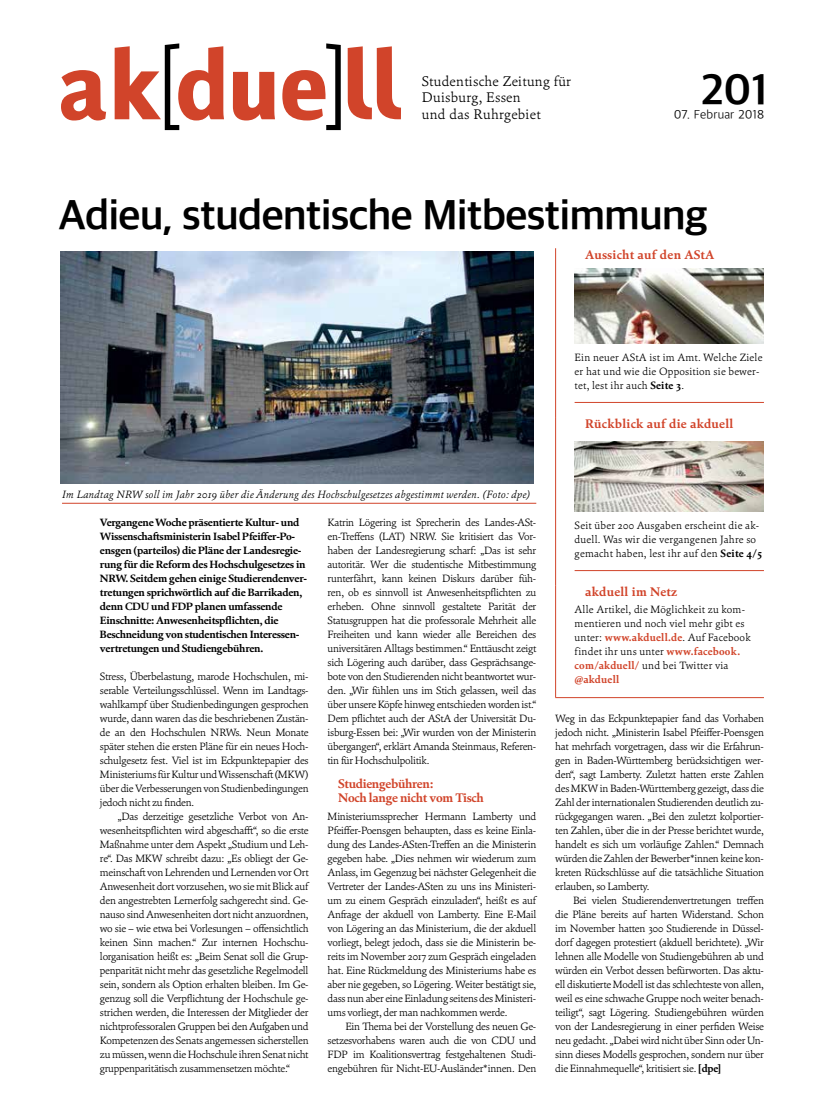
<style>
.page{position:relative;width:826px;height:1110px;background:#fff}
.page>*{position:absolute;margin:0;border:0;box-sizing:border-box;transform-origin:0 0}
.t1{font:94.75px "Akduell 03";letter-spacing:-.005em;color:#d1442a}
.t2{font:700 43.75px "Akduell Apple SD Gothic Neo";color:#000}
.t3{font:700 42.5px "Akduell Apple SD Gothic Neo";letter-spacing:-.025em;color:#000}
.t4{font:300 14px/16.8px "Cala";letter-spacing:.02em;color:#000}
.t5{font:700 12.5px "Cala";letter-spacing:.02em;color:#d1442a}
.t6{font:700 12.5px/14px "Cala";letter-spacing:-.025em;color:#d1442a}
.t7{font:300 12.5px "Akduell Apple SD Gothic Neo";letter-spacing:.01em;color:#000}
.t8{font:300 10.62px/14px "Cala";letter-spacing:-.025em;color:#000;text-align:justify}
.t9{font:700 10.62px/14px "Cala";letter-spacing:-.025em;color:#000}
.t10{font:300 10.62px/14px "Cala";letter-spacing:.02em;color:#000}
.t11{font:italic 300 10.62px "Cala";letter-spacing:.02em;color:#000}
.s1{color:#000}
.s2{font-weight:700}
.s3{font-weight:700;color:#d1442a}
</style>
<div class="page">
<img style="left:61px;top:252px;width:472px;height:231px">
<hr style="left:555px;top:248px;width:1px;height:169px;background:#d1442a">
<hr style="left:555px;top:417px;width:1px;height:168px;background:#d1442a">
<hr style="left:555px;top:585px;width:1px;height:112px;background:#d1442a">
<hr style="left:555px;top:697px;width:209px;height:1px;background:#d1442a">
<img style="left:574px;top:268px;width:190px;height:75px">
<hr style="left:574px;top:402px;width:190px;height:1px;background:#d1442a">
<img style="left:574px;top:441px;width:190px;height:70px">
<hr style="left:574px;top:570px;width:190px;height:1px;background:#d1442a">
<hr style="left:62px;top:503px;width:474px;height:1px;background:#d1442a">
<h1 class="t1" style="left:55px;top:43px;width:348px">ak<span class="s1">[</span>due<span class="s1">]</span>ll</h1>
<h3 class="t4" style="left:422px;top:72px;width:151px">Studentische Zeitung für<br>Duisburg, Essen<br>und das Ruhrgebiet</h3>
<h2 class="t2" style="left:700px;top:59px;width:69px">201</h2>
<p class="t7" style="left:673px;top:106px;width:92px">07. Februar 2018</p>
<h3 class="t3" style="left:59px;top:186px;width:650px">Adieu, studentische Mitbestimmung</h3>
<p class="t5" style="left:585px;top:247px;width:131px">Aussicht auf den AStA</p>
<p class="t10" style="left:574px;top:350px;width:189px">Ein neuer AStA ist im Amt. Welche Ziele er hat und wie die Opposition sie bewer&shy;tet, lest ihr auch <span class="s2">Seite 3</span>.</p>
<p class="t5" style="left:585px;top:415px;width:150px">Rückblick auf die akduell</p>
<p class="t11" style="left:62px;top:487px;width:469px">Im Landtag NRW soll im Jahr 2019 über die Änderung des Hochschulgesetzes abgestimmt werden. (Foto: dpe)</p>
<p class="t9" style="left:100px;top:515px;width:209px">Vergangene Woche präsentierte Kultur- und Wissenschaftsministerin Isabel Pfeiffer-Po&shy;ensgen (parteilos) die Pläne der Landesregie&shy;rung für die Reform des Hochschulgesetzes in NRW. Seitdem gehen einige Studierendenver&shy;tretungen sprichwörtlich auf die Barrikaden, denn CDU und FDP planen umfassende Einschnitte: Anwesenheitspflichten, die Beschneidung von studentischen Interessen&shy;vertretungen und Studiengebühren.</p>
<p class="t8" style="left:100px;top:669px;width:210px">Stress, Überbelastung, marode Hochschulen, mi&shy;serable Verteilungsschlüssel. Wenn im Landtags&shy;wahlkampf über Studienbedingungen gesprochen wurde, dann waren das die beschriebenen Zustän&shy;de an den Hochschulen NRWs. Neun Monate später stehen die ersten Pläne für ein neues Hoch&shy;schulgesetz fest. Viel ist im Eckpunktepapier des Ministeriums für Kultur und Wissenschaft (MKW) über die Verbesserungen von Studienbedingungen jedoch nicht zu finden.</p>
<p class="t8" style="left:100px;top:809px;width:210px;text-indent:18px">„Das derzeitige gesetzliche Verbot von An&shy;wesenheitspflichten wird abgeschafft“, so die erste Maßnahme unter dem Aspekt „Studium und Leh&shy;re“. Das MKW schreibt dazu: „Es obliegt der Ge&shy;meinschaft von Lehrenden und Lernenden vor Ort Anwesenheit dort vorzusehen, wo sie mit Blick auf den angestrebten Lernerfolg sachgerecht sind. Ge&shy;nauso sind Anwesenheiten dort nicht anzuordnen, wo sie – wie etwa bei Vorlesungen – offensichtlich keinen Sinn machen.“ Zur internen Hochschu&shy;lorganisation heißt es: „Beim Senat soll die Grup&shy;penparität nicht mehr das gesetzliche Regelmodell sein, sondern als Option erhalten bleiben. Im Ge&shy;genzug soll die Verpflichtung der Hochschule ge&shy;strichen werden, die Interessen der Mitglieder der nichtprofessoralen Gruppen bei den Aufgaben und Kompetenzen des Senats angemessen sicherstellen zu müssen, wenn die Hochschule ihren Senat nicht gruppenparitätisch zusammensetzen möchte.“</p>
<p class="t8" style="left:327px;top:515px;width:210px">Katrin Lögering ist Sprecherin des Landes-ASt&shy;en-Treffens (LAT) NRW. Sie kritisiert das Vor&shy;haben der Landesregierung scharf: „Das ist sehr autoritär. Wer die studentische Mitbestimmung runterfährt, kann keinen Diskurs darüber füh&shy;ren, ob es sinnvoll ist Anwesenheitspflichten zu erheben. Ohne sinnvoll gestaltete Parität der Statusgruppen hat die professorale Mehrheit alle Freiheiten und kann wieder alle Bereichen des universitären Alltags bestimmen.“ Enttäuscht zeigt sich Lögering auch darüber, dass Gesprächsange&shy;bote von den Studierenden nicht beantwortet wur&shy;den. „Wir fühlen uns im Stich gelassen, weil das über unsere Köpfe hinweg entschieden worden ist.“ Dem pflichtet auch der AStA der Universität Du&shy;isburg-Essen bei: „Wir wurden von der Ministerin übergangen“, erklärt Amanda Steinmaus, Referen&shy;tin für Hochschulpolitik.</p>
<p class="t6" style="left:338px;top:776px;width:147px">Studiengebühren:<br>Noch lange nicht vom Tisch</p>
<p class="t8" style="left:327px;top:809px;width:210px">Ministeriumssprecher Hermann Lamberty und Pfeiffer-Poensgen behaupten, dass es keine Einla&shy;dung des Landes-ASten-Treffen an die Ministerin gegeben habe. „Dies nehmen wir wiederum zum Anlass, im Gegenzug bei nächster Gelegenheit die Vertreter der Landes-ASten zu uns ins Ministeri&shy;um zu einem Gespräch einzuladen“, heißt es auf Anfrage der akduell von Lamberty. Eine E-Mail von Lögering an das Ministerium, die der akduell vorliegt, belegt jedoch, dass sie die Ministerin be&shy;reits im November 2017 zum Gespräch eingeladen hat. Eine Rückmeldung des Ministeriums habe es aber nie gegeben, so Lögering. Weiter bestätigt sie, dass nun aber eine Einladung seitens des Ministeri&shy;ums vorliegt, der man nachkommen werde.</p>
<p class="t8" style="left:327px;top:1019px;width:210px;text-indent:18px">Ein Thema bei der Vorstellung des neuen Ge&shy;setzesvorhabens waren auch die von CDU und FDP im Koalitionsvertrag festgehaltenen Studi&shy;engebühren für Nicht-EU-Ausländer*innen. Den</p>
<p class="t10" style="left:574px;top:518px;width:189px">Seit über 200 Ausgaben erscheint die ak&shy;duell. Was wir die vergangenen Jahre so gemacht haben, lest ihr auf den <span class="s2">Seite 4/5</span></p>
<p class="t5" style="left:585px;top:583px;width:94px">akduell im Netz</p>
<p class="t10" style="left:574px;top:602px;width:178px">Alle Artikel, die Möglichkeit zu kom&shy;mentieren und noch viel mehr gibt es unter: <span class="s3">www.akduell.de</span>. Auf Facebook findet ihr uns unter <span class="s3">www.facebook. com/akduell/</span> und bei Twitter via <span class="s3">@akduell</span></p>
<p class="t8" style="left:555px;top:711px;width:210px">Weg in das Eckpunktepapier fand das Vorhaben jedoch nicht. „Ministerin Isabel Pfeiffer-Poensgen hat mehrfach vorgetragen, dass wir die Erfahrun&shy;gen in Baden-Württemberg berücksichtigen wer&shy;den“, sagt Lamberty. Zuletzt hatten erste Zahlen des MKW in Baden-Württemberg gezeigt, dass die Zahl der internationalen Studierenden deutlich zu&shy;rückgegangen waren. „Bei den zuletzt kolportier&shy;ten Zahlen, über die in der Presse berichtet wurde, handelt es sich um vorläufige Zahlen.“ Demnach würden die Zahlen der Bewerber*innen keine kon&shy;kreten Rückschlüsse auf die tatsächliche Situation erlauben, so Lamberty.</p>
<p class="t8" style="left:555px;top:893px;width:210px;text-indent:18px">Bei vielen Studierendenvertretungen treffen die Pläne bereits auf harten Widerstand. Schon im November hatten 300 Studierende in Düssel&shy;dorf dagegen protestiert (akduell berichtete). „Wir lehnen alle Modelle von Studiengebühren ab und würden ein Verbot dessen befürworten. Das aktu&shy;ell diskutierte Modell ist das schlechteste von allen, weil es eine schwache Gruppe noch weiter benach&shy;teiligt“, sagt Lögering. Studiengebühren würden von der Landesregierung in einer perfiden Weise neu gedacht. „Dabei wird nicht über Sinn oder Un&shy;sinn dieses Modells gesprochen, sondern nur über die Einnahmequelle“, kritisiert sie. <span class="s2">[dpe]</span></p>
</div>
